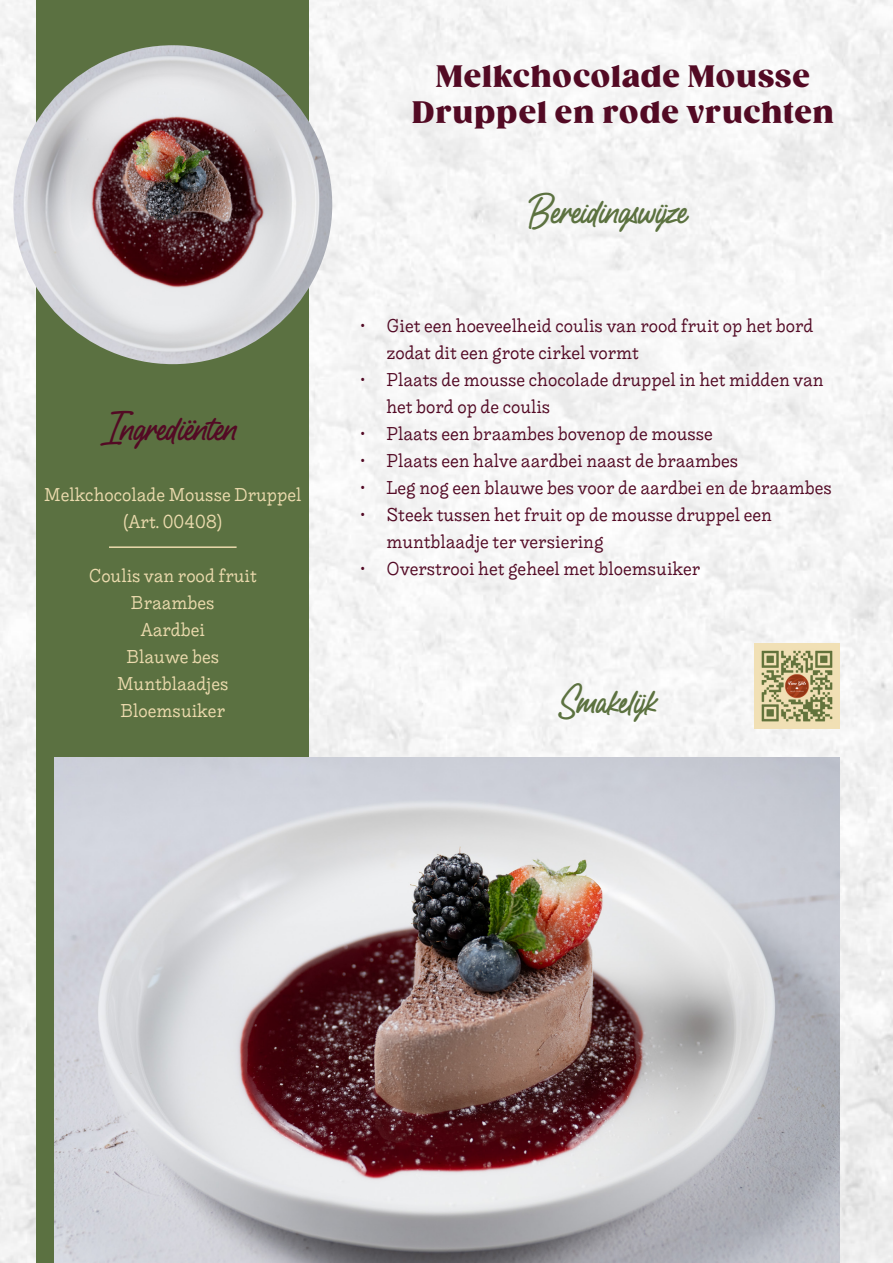
<style>
.page{position:relative;width:893px;height:1263px;background:#f5f5f5}
.page>*{position:absolute;margin:0;border:0;box-sizing:border-box;transform-origin:0 0}
.t1{font:45px "Butter Sweet";color:#5c7240}
.t2{font:45px "Butter Sweet";color:#530a24}
.t3{font:800 30px "Gazpacho";letter-spacing:.04em;color:#530a24}
.t4{font:18px/27px "Liebe Ruth";color:#520924}
.t5{font:18px "Liebe Ruth";color:#ecdbae}
.t6{font:18px "Liebe Ruth";color:#eddbae}
</style>
<div class="page">
<div style="left:37px;top:0;width:272px;height:1263px;background:#5b7141"></div>
<img style="left:13px;top:45px;width:319px;height:319px;border-radius:159px">
<img style="left:55px;top:757px;width:784px;height:506px">
<img style="left:754px;top:643px;width:86px;height:85px">
<hr style="left:109px;top:546px;width:128px;height:2px;background:#ecdbae">
<p class="t2" style="left:108px;top:399px;width:131px">Ingrediënten</p>
<p class="t5" style="left:44px;top:484px;width:259px">Melkchocolade Mousse Druppel</p>
<p class="t5" style="left:124px;top:511px;width:100px">(Art. 00408)</p>
<p class="t5" style="left:89px;top:565px;width:170px">Coulis van rood fruit</p>
<p class="t5" style="left:131px;top:592px;width:85px">Braambes</p>
<p class="t5" style="left:141px;top:619px;width:66px">Aardbei</p>
<p class="t5" style="left:126px;top:646px;width:94px">Blauwe bes</p>
<p class="t5" style="left:117px;top:673px;width:113px">Muntblaadjes</p>
<p class="t6" style="left:121px;top:700px;width:106px">Bloemsuiker</p>
<p class="t3" style="left:436px;top:58px;width:375px">Melkchocolade Mousse</p>
<p class="t3" style="left:412px;top:94px;width:423px">Druppel en rode vruchten</p>
<p class="t1" style="left:529px;top:182px;width:160px">Bereidingswijze</p>
<p class="t4" style="left:386px;top:313px;width:429px;text-indent:-27px">• Giet een hoeveelheid coulis van rood fruit op het bord zodat dit een grote cirkel vormt</p>
<p class="t4" style="left:386px;top:367px;width:439px;text-indent:-27px">• Plaats de mousse chocolade druppel in het midden van het bord op de coulis</p>
<p class="t4" style="left:359px;top:421px;width:355px">• Plaats een braambes bovenop de mousse</p>
<p class="t4" style="left:359px;top:448px;width:380px">• Plaats een halve aardbei naast de braambes</p>
<p class="t4" style="left:359px;top:475px;width:474px">• Leg nog een blauwe bes voor de aardbei en de braambes</p>
<p class="t4" style="left:386px;top:502px;width:387px;text-indent:-27px">• Steek tussen het fruit op de mousse druppel een muntblaadje ter versiering</p>
<p class="t4" style="left:359px;top:556px;width:342px">• Overstrooi het geheel met bloemsuiker</p>
<p class="t1" style="left:559px;top:672px;width:99px">Smakelijk</p>
</div>
